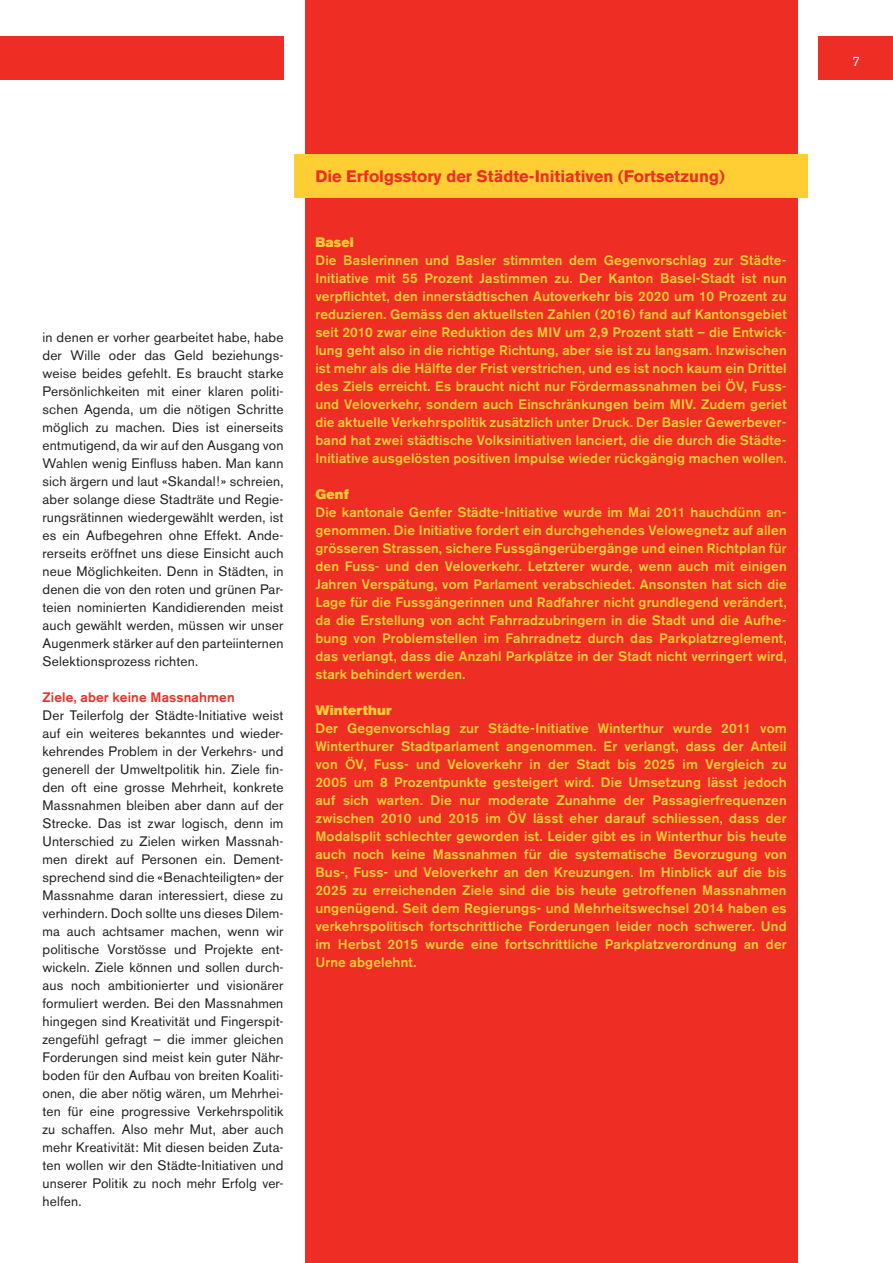
<style>
.page{position:relative;width:893px;height:1263px;background:#fff}
.page>*{position:absolute;margin:0;border:0;box-sizing:border-box;transform-origin:0 0}
.t1{font:700 16.5px "Akzidenz Grotesk BE";color:#ee2d24}
.t2{font:500 13.65px/18px "Akzidenz Grotesk BE";letter-spacing:.01em;color:#ffce34;text-align:justify}
.t3{font:13.65px/18px "Akzidenz Grotesk BE";letter-spacing:.01em;color:#231f20;text-align:justify}
.t4{font:500 13.65px "Akzidenz Grotesk BE";letter-spacing:.01em;color:#ee2d24}
.t5{font:13.65px "Akzidenz Grotesk BE Super";letter-spacing:.015em;color:#ffce34}
.t6{font:13.5px "Akzidenz Grotesk BE";color:#fff}
</style>
<div class="page">
<div style="left:819px;top:36px;width:74px;height:43px;background:#ee2d24"></div>
<div style="left:0;top:36px;width:283px;height:43px;background:#ee2d24"></div>
<div style="left:305px;top:0;width:492px;height:1263px;background:#ee2d24"></div>
<div style="left:294px;top:155px;width:514px;height:43px;background:#ffce34"></div>
<p class="t3" style="left:43px;top:330px;width:242px">in denen er vorher gearbeitet habe, habe der Wille oder das Geld beziehungs&shy;weise beides gefehlt. Es braucht starke Persönlichkeiten mit einer klaren politi&shy;schen Agenda, um die nötigen Schritte möglich zu machen. Dies ist einerseits entmutigend, da wir auf den Ausgang von Wahlen wenig Einfluss haben. Man kann sich ärgern und laut «Skandal!» schreien, aber solange diese Stadträte und Regie&shy;rungsrätinnen wiedergewählt werden, ist es ein Aufbegehren ohne Effekt. Ande&shy;rerseits eröffnet uns diese Einsicht auch neue Möglichkeiten. Denn in Städten, in denen die von den roten und grünen Par&shy;teien nominierten Kandidierenden meist auch gewählt werden, müssen wir unser Augenmerk stärker auf den parteiinternen Selektionsprozess richten.</p>
<p class="t4" style="left:43px;top:692px;width:194px">Ziele, aber keine Massnahmen</p>
<p class="t3" style="left:43px;top:708px;width:243px">Der Teilerfolg der Städte-Initiative weist auf ein weiteres bekanntes und wieder&shy;kehrendes Problem in der Verkehrs- und generell der Umweltpolitik hin. Ziele fin&shy;den oft eine grosse Mehrheit, konkrete Massnahmen bleiben aber dann auf der Strecke. Das ist zwar logisch, denn im Unterschied zu Zielen wirken Massnah&shy;men direkt auf Personen ein. Dement&shy;sprechend sind die «Benachteiligten» der Massnahme daran interessiert, diese zu verhindern. Doch sollte uns dieses Dilem&shy;ma auch achtsamer machen, wenn wir politische Vorstösse und Projekte ent&shy;wickeln. Ziele können und sollen durch&shy;aus noch ambitionierter und visionärer formuliert werden. Bei den Massnahmen hingegen sind Kreativität und Fingerspit&shy;zengefühl gefragt – die immer gleichen Forderungen sind meist kein guter Nähr&shy;boden für den Aufbau von breiten Koaliti&shy;onen, die aber nötig wären, um Mehrhei&shy;ten für eine progressive Verkehrspolitik zu schaffen. Also mehr Mut, aber auch mehr Kreativität: Mit diesen beiden Zuta&shy;ten wollen wir den Städte-Initiativen und unserer Politik zu noch mehr Erfolg ver&shy;helfen.</p>
<p class="t1" style="left:315px;top:170px;width:411px">Die Erfolgsstory der Städte-Initiativen (Fortsetzung)</p>
<p class="t5" style="left:315px;top:237px;width:40px">Basel</p>
<p class="t2" style="left:315px;top:252px;width:473px">Die Baslerinnen und Basler stimmten dem Gegenvorschlag zur Städte-Initiative mit 55 Prozent Jastimmen zu. Der Kanton Basel-Stadt ist nun verpflichtet, den innerstädtischen Autoverkehr bis 2020 um 10 Prozent zu reduzieren. Gemäss den aktuellsten Zahlen (2016) fand auf Kantonsgebiet seit 2010 zwar eine Reduktion des MIV um 2,9 Prozent statt – die Entwick&shy;lung geht also in die richtige Richtung, aber sie ist zu langsam. Inzwischen ist mehr als die Hälfte der Frist verstrichen, und es ist noch kaum ein Drittel des Ziels erreicht. Es braucht nicht nur Fördermassnahmen bei ÖV, Fuss&shy;und Veloverkehr, sondern auch Einschränkungen beim MIV. Zudem geriet die aktuelle Verkehrspolitik zusätzlich unter Druck. Der Basler Gewerbever&shy;band hat zwei städtische Volksinitiativen lanciert, die die durch die Städte-Initiative ausgelösten positiven Impulse wieder rückgängig machen wollen.</p>
<p class="t5" style="left:315px;top:489px;width:35px">Genf</p>
<p class="t2" style="left:315px;top:504px;width:473px">Die kantonale Genfer Städte-Initiative wurde im Mai 2011 hauchdünn an&shy;genommen. Die Initiative fordert ein durchgehendes Velowegnetz auf allen grösseren Strassen, sichere Fussgängerübergänge und einen Richtplan für den Fuss- und den Veloverkehr. Letzterer wurde, wenn auch mit einigen Jahren Verspätung, vom Parlament verabschiedet. Ansonsten hat sich die Lage für die Fussgängerinnen und Radfahrer nicht grundlegend verändert, da die Erstellung von acht Fahrradzubringern in die Stadt und die Aufhe&shy;bung von Problemstellen im Fahrradnetz durch das Parkplatzreglement, das verlangt, dass die Anzahl Parkplätze in der Stadt nicht verringert wird, stark behindert werden.</p>
<p class="t5" style="left:315px;top:705px;width:78px">Winterthur</p>
<p class="t2" style="left:315px;top:720px;width:473px">Der Gegenvorschlag zur Städte-Initiative Winterthur wurde 2011 vom Winterthurer Stadtparlament angenommen. Er verlangt, dass der Anteil von ÖV, Fuss- und Veloverkehr in der Stadt bis 2025 im Vergleich zu 2005 um 8 Prozentpunkte gesteigert wird. Die Umsetzung lässt jedoch auf sich warten. Die nur moderate Zunahme der Passagierfrequenzen zwischen 2010 und 2015 im ÖV lässt eher darauf schliessen, dass der Modalsplit schlechter geworden ist. Leider gibt es in Winterthur bis heute auch noch keine Massnahmen für die systematische Bevorzugung von Bus-, Fuss- und Veloverkehr an den Kreuzungen. Im Hinblick auf die bis 2025 zu erreichenden Ziele sind die bis heute getroffenen Massnahmen ungenügend. Seit dem Regierungs- und Mehrheitswechsel 2014 haben es verkehrspolitisch fortschrittliche Forderungen leider noch schwerer. Und im Herbst 2015 wurde eine fortschrittliche Parkplatzverordnung an der Urne abgelehnt.</p>
<p class="t6" style="left:852px;top:56px;width:9px">7</p>
</div>
